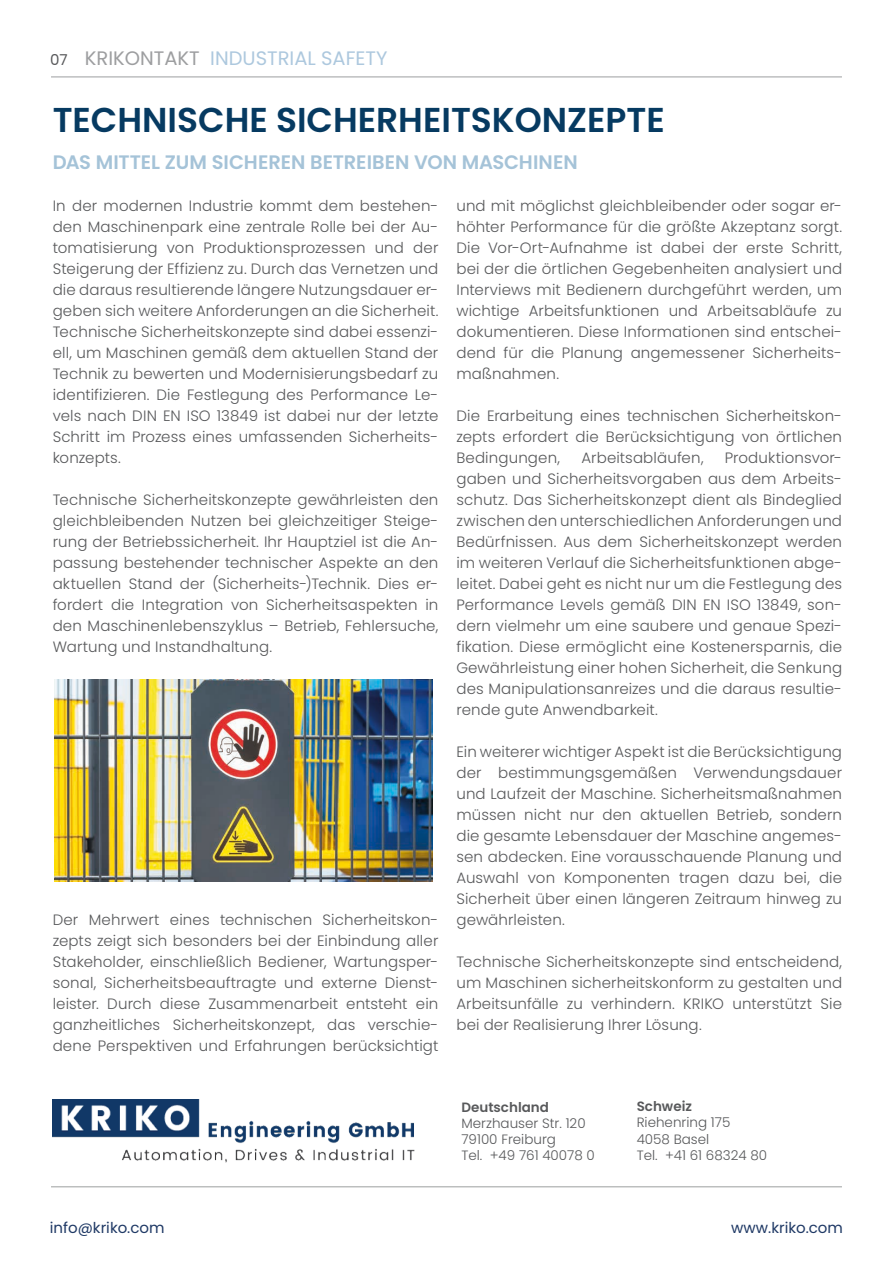
<style>
.page{position:relative;width:893px;height:1263px;background:#fff}
.page>*{position:absolute;margin:0;border:0;box-sizing:border-box;transform-origin:0 0}
.t1{font:600 34.5px "Poppins";color:#063a61}
.t2{font:600 19.5px "Poppins";color:#a5c3d8}
.t3{font:19.5px "Poppins";color:#adc8de}
.t4{font:300 15px/21px "Poppins";letter-spacing:.01em;color:#58595b;text-align:justify}
.t5{font:15px "Poppins";color:#1f3965}
.t6{font:300 13.5px/16.2px "Poppins";color:#58595b}
.t7{font:600 13.5px "Poppins";color:#58595b}
.s1{font-size:15px;color:#58595b}
.s2{color:#9d9ea0}
</style>
<div class="page">
<img style="left:52px;top:1099px;width:363px;height:64px">
<hr style="left:51px;top:77px;width:791px;height:1px;background:#9c9fa0">
<hr style="left:51px;top:1186px;width:791px;height:1px;background:#9c9fa0">
<img style="left:54px;top:679px;width:378px;height:202px">
<h2 class="t3" style="left:50px;top:47px;width:339px"><span class="s1">07</span> <span class="s2">KRIKONTAKT</span> INDUSTRIAL SAFETY</h2>
<h1 class="t1" style="left:53px;top:100px;width:613px">TECHNISCHE SICHERHEITSKONZEPTE</h1>
<h2 class="t2" style="left:53px;top:150px;width:527px">DAS MITTEL ZUM SICHEREN BETREIBEN VON MASCHINEN</h2>
<p class="t4" style="left:53px;top:195px;width:387px">In der modernen Industrie kommt dem bestehen&shy;den Maschinenpark eine zentrale Rolle bei der Au&shy;tomatisierung von Produktionsprozessen und der Steigerung der Effizienz zu. Durch das Vernetzen und die daraus resultierende längere Nutzungsdauer er&shy;geben sich weitere Anforderungen an die Sicherheit.<br>Technische Sicherheitskonzepte sind dabei essenzi&shy;ell, um Maschinen gemäß dem aktuellen Stand der Technik zu bewerten und Modernisierungsbedarf zu identifizieren. Die Festlegung des Performance Le&shy;vels nach DIN EN ISO 13849 ist dabei nur der letzte Schritt im Prozess eines umfassenden Sicherheits&shy;konzepts.</p>
<p class="t4" style="left:53px;top:489px;width:387px">Technische Sicherheitskonzepte gewährleisten den gleichbleibenden Nutzen bei gleichzeitiger Steige&shy;rung der Betriebssicherheit. Ihr Hauptziel ist die An&shy;passung bestehender technischer Aspekte an den aktuellen Stand der (Sicherheits-)Technik. Dies er&shy;fordert die Integration von Sicherheitsaspekten in den Maschinenlebenszyklus – Betrieb, Fehlersuche, Wartung und Instandhaltung.</p>
<p class="t4" style="left:456px;top:195px;width:387px">und mit möglichst gleichbleibender oder sogar er&shy;höhter Performance für die größte Akzeptanz sorgt.<br>Die Vor-Ort-Aufnahme ist dabei der erste Schritt, bei der die örtlichen Gegebenheiten analysiert und Interviews mit Bedienern durchgeführt werden, um wichtige Arbeitsfunktionen und Arbeitsabläufe zu dokumentieren. Diese Informationen sind entschei&shy;dend für die Planung angemessener Sicherheits&shy;maßnahmen.</p>
<p class="t4" style="left:456px;top:405px;width:387px">Die Erarbeitung eines technischen Sicherheitskon&shy;zepts erfordert die Berücksichtigung von örtlichen Bedingungen,</p>
<p class="t4" style="left:581px;top:447px;width:124px">Arbeitsabläufen,</p>
<p class="t4" style="left:456px;top:447px;width:387px;text-indent:268px">Produktionsvor&shy;gaben und Sicherheitsvorgaben aus dem Arbeits&shy;schutz. Das Sicherheitskonzept dient als Bindeglied zwischen den unterschiedlichen Anforderungen und Bedürfnissen. Aus dem Sicherheitskonzept werden im weiteren Verlauf die Sicherheitsfunktionen abge&shy;leitet. Dabei geht es nicht nur um die Festlegung des Performance Levels gemäß DIN EN ISO 13849, son&shy;dern vielmehr um eine saubere und genaue Spezi&shy;fikation. Diese ermöglicht eine Kostenersparnis, die Gewährleistung einer hohen Sicherheit, die Senkung des Manipulationsanreizes und die daraus resultie&shy;rende gute Anwendbarkeit.</p>
<p class="t4" style="left:456px;top:741px;width:387px">Ein weiterer wichtiger Aspekt ist die Berücksichtigung der bestimmungsgemäßen Verwendungsdauer und Laufzeit der Maschine. Sicherheitsmaßnahmen müssen nicht nur den aktuellen Betrieb, sondern die gesamte Lebensdauer der Maschine angemes&shy;sen abdecken. Eine vorausschauende Planung und Auswahl von Komponenten tragen dazu bei, die Sicherheit über einen längeren Zeitraum hinweg zu gewährleisten.</p>
<p class="t4" style="left:456px;top:951px;width:387px">Technische Sicherheitskonzepte sind entscheidend, um Maschinen sicherheitskonform zu gestalten und Arbeitsunfälle zu verhindern. KRIKO unterstützt Sie bei der Realisierung Ihrer Lösung.</p>
<p class="t4" style="left:53px;top:909px;width:387px">Der Mehrwert eines technischen Sicherheitskon&shy;zepts zeigt sich besonders bei der Einbindung aller Stakeholder, einschließlich Bediener, Wartungsper&shy;sonal, Sicherheitsbeauftragte und externe Dienst&shy;leister. Durch diese Zusammenarbeit entsteht ein ganzheitliches Sicherheitskonzept, das verschie&shy;dene Perspektiven und Erfahrungen berücksichtigt</p>
<p class="t7" style="left:461px;top:1099px;width:89px">Deutschland</p>
<p class="t6" style="left:461px;top:1115px;width:135px">Merzhauser Str. 120<br>79100 Freiburg<br>Tel. +49 761 40078 0</p>
<p class="t7" style="left:637px;top:1099px;width:57px">Schweiz</p>
<p class="t6" style="left:637px;top:1115px;width:132px">Riehenring 175<br>4058 Basel<br>Tel. +41 61 68324 80</p>
<p class="t5" style="left:50px;top:1219px;width:116px">info@kriko.com</p>
<p class="t5" style="left:731px;top:1219px;width:113px">www.kriko.com</p>
</div>
